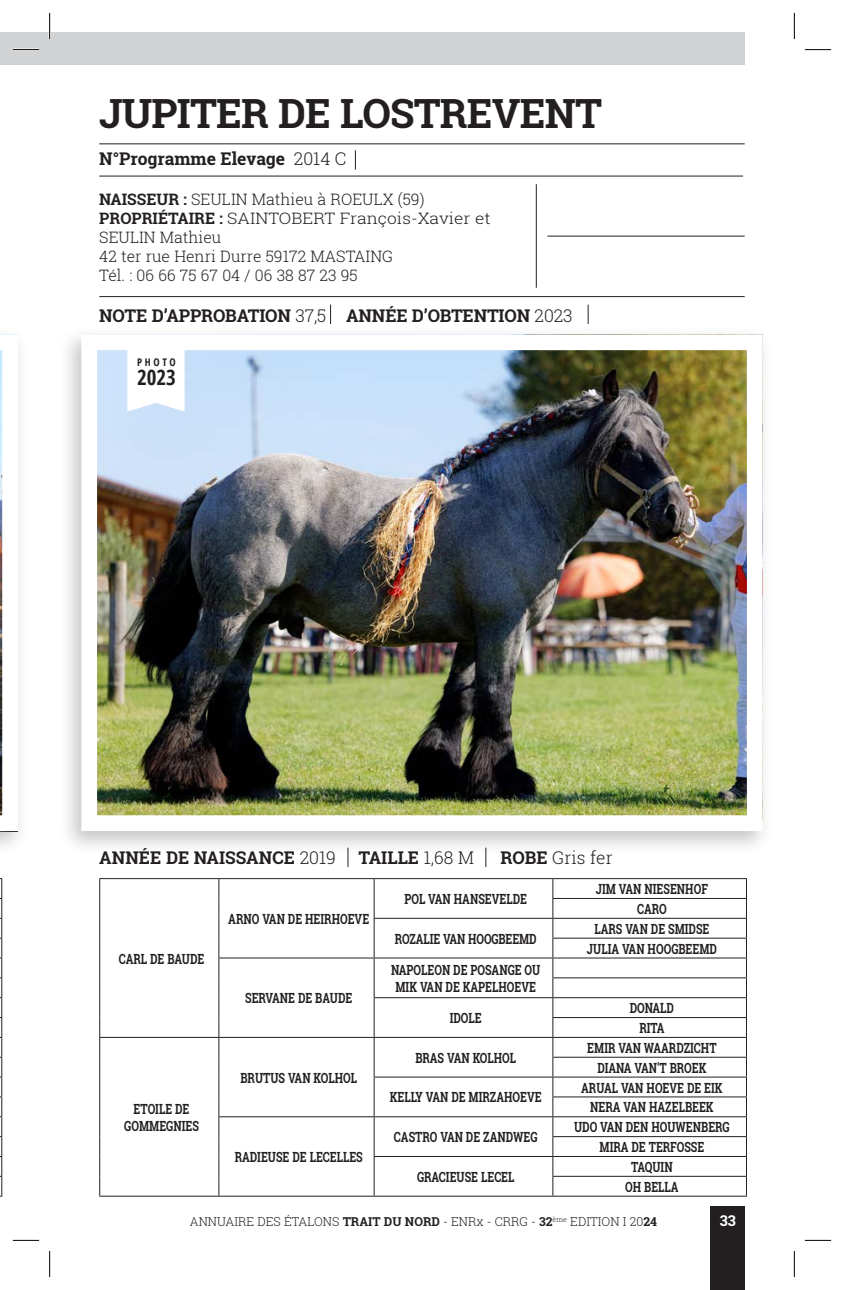
<style>
.page{position:relative;width:844px;height:1290px;background:#fff}
.page>*{position:absolute;margin:0;border:0;box-sizing:border-box;transform-origin:0 0}
.t1{font:700 40.25px "Roboto Slab";letter-spacing:-.02em;color:#231f20}
.Normal_e{font:700 21px "Open Sans Condensed";color:#231f20}
.t2{font:700 17.5px "Roboto Slab";letter-spacing:-.01em;color:#231f20}
.t3{font:300 17.5px "Roboto Slab";color:#231f20}
.t4{font:300 15.75px/18.9px "Roboto Slab";color:#231f20}
.t5{font:700 14.88px "Roboto Slab";color:#fff}
.t6{font:700 14px/19.8px "Roboto Slab";color:#231f20;text-align:center;scale:.77 1}
.t7{font:300 12.25px "Roboto Slab";color:#231f20}
.Normal_e-2{font:700 10.5px "Open Sans Condensed";letter-spacing:.255em;color:#231f20}
.s1{font-weight:300}
.s2{font-weight:700}
</style>
<div class="page">
<div style="left:710px;top:1206px;width:35px;height:84px;background:#231f20"></div>
<div style="left:50px;top:32px;width:694px;height:32px;background:#d1d2d4"></div>
<div style="left:0;top:32px;width:50px;height:32px;background:#d1d2d4"></div>
<div style="left:0;top:326px;width:28px;height:529px;background:#f9f9f9"></div>
<svg style="left:0;top:334px;width:18px;height:482px"></svg>
<svg style="left:0;top:878px;width:2px;height:319px"></svg>
<div style="left:59px;top:326px;width:713px;height:529px;background:#231f20;opacity:.26"></div>
<img style="left:98px;top:351px;width:647px;height:463px">
<div style="left:81px;top:334px;width:681px;height:497px;border:16px solid #fff"></div>
<svg style="left:100px;top:879px;width:645px;height:317px"></svg>
<hr style="left:99px;top:878px;width:120px;height:1px;background:#231f20">
<hr style="left:219px;top:878px;width:155px;height:1px;background:#231f20">
<hr style="left:374px;top:878px;width:178px;height:1px;background:#231f20">
<hr style="left:552px;top:878px;width:194px;height:1px;background:#231f20">
<hr style="left:552px;top:898px;width:194px;height:1px;background:#231f20">
<hr style="left:373px;top:918px;width:179px;height:1px;background:#231f20">
<hr style="left:552px;top:918px;width:194px;height:1px;background:#231f20">
<hr style="left:552px;top:938px;width:194px;height:1px;background:#231f20">
<hr style="left:218px;top:957px;width:156px;height:1px;background:#231f20">
<hr style="left:374px;top:957px;width:178px;height:1px;background:#231f20">
<hr style="left:552px;top:957px;width:194px;height:1px;background:#231f20">
<hr style="left:552px;top:977px;width:194px;height:1px;background:#231f20">
<hr style="left:373px;top:997px;width:179px;height:1px;background:#231f20">
<hr style="left:552px;top:997px;width:194px;height:1px;background:#231f20">
<hr style="left:552px;top:1017px;width:194px;height:1px;background:#231f20">
<hr style="left:99px;top:1037px;width:120px;height:1px;background:#231f20">
<svg style="left:99px;top:879px;width:1px;height:317px"></svg>
<hr style="left:99px;top:1196px;width:120px;height:1px;background:#231f20">
<hr style="left:219px;top:1037px;width:155px;height:1px;background:#231f20">
<hr style="left:374px;top:1037px;width:178px;height:1px;background:#231f20">
<hr style="left:552px;top:1037px;width:194px;height:1px;background:#231f20">
<hr style="left:552px;top:1057px;width:194px;height:1px;background:#231f20">
<hr style="left:373px;top:1076px;width:179px;height:1px;background:#231f20">
<hr style="left:552px;top:1076px;width:194px;height:1px;background:#231f20">
<hr style="left:552px;top:1096px;width:194px;height:1px;background:#231f20">
<hr style="left:218px;top:1116px;width:156px;height:1px;background:#231f20">
<svg style="left:218px;top:879px;width:1px;height:317px"></svg>
<hr style="left:219px;top:1196px;width:155px;height:1px;background:#231f20">
<hr style="left:374px;top:1116px;width:178px;height:1px;background:#231f20">
<hr style="left:552px;top:1116px;width:194px;height:1px;background:#231f20">
<hr style="left:552px;top:1136px;width:194px;height:1px;background:#231f20">
<hr style="left:373px;top:1156px;width:179px;height:1px;background:#231f20">
<svg style="left:373px;top:879px;width:1px;height:317px"></svg>
<hr style="left:374px;top:1196px;width:178px;height:1px;background:#231f20">
<hr style="left:552px;top:1156px;width:194px;height:1px;background:#231f20">
<hr style="left:552px;top:1176px;width:194px;height:1px;background:#231f20">
<svg style="left:552px;top:879px;width:1px;height:317px"></svg>
<svg style="left:745px;top:879px;width:1px;height:317px"></svg>
<hr style="left:552px;top:1196px;width:194px;height:1px;background:#231f20">
<hr style="left:535px;top:184px;width:1px;height:104px;background:#231f20">
<svg style="left:355px;top:150px;width:1px;height:20px"></svg>
<svg style="left:330px;top:305px;width:1px;height:19px"></svg>
<svg style="left:587px;top:305px;width:1px;height:19px"></svg>
<svg style="left:347px;top:848px;width:1px;height:19px"></svg>
<svg style="left:485px;top:848px;width:1px;height:19px"></svg>
<hr style="left:99px;top:176px;width:643px;height:1px;background:#231f20">
<hr style="left:99px;top:296px;width:645px;height:1px;background:#231f20">
<hr style="left:99px;top:143px;width:645px;height:1px;background:#231f20">
<hr style="left:547px;top:236px;width:197px;height:1px;background:#231f20">
<svg style="left:127px;top:348px;width:57px;height:63px"></svg>
<hr style="left:13px;top:49px;width:26px;height:2px;background:#fff">
<hr style="left:49px;top:13px;width:2px;height:26px;background:#fff">
<svg style="left:13px;top:49px;width:26px;height:1px"></svg>
<svg style="left:804px;top:49px;width:26px;height:1px"></svg>
<svg style="left:13px;top:1240px;width:26px;height:1px"></svg>
<svg style="left:804px;top:1240px;width:26px;height:1px"></svg>
<svg style="left:49px;top:13px;width:1px;height:26px"></svg>
<svg style="left:49px;top:1251px;width:1px;height:26px"></svg>
<svg style="left:793px;top:13px;width:1px;height:26px"></svg>
<svg style="left:793px;top:1251px;width:1px;height:26px"></svg>
<h1 class="t1" style="left:99px;top:85px;width:504px">JUPITER DE LOSTREVENT</h1>
<p class="t2" style="left:99px;top:147px;width:248px">N°Programme Elevage <span class="s1">2014 C</span></p>
<p class="t4" style="left:99px;top:190px;width:393px"><span class="s2">NAISSEUR :</span> SEULIN Mathieu à ROEULX (59)<br><span class="s2">PROPRIÉTAIRE :</span> SAINTOBERT François-Xavier et SEULIN Mathieu<br>42 ter rue Henri Durre 59172 MASTAING<br>Tél. : 06 66 75 67 04 / 06 38 87 23 95</p>
<p class="t2" style="left:99px;top:303px;width:474px">NOTE D’APPROBATION <span class="s1">37,5</span> ANNÉE D’OBTENTION <span class="s1">2023</span></p>
<p class="Normal_e-2" style="left:137px;top:355px;width:40px">PHOTO</p>
<p class="Normal_e" style="left:137px;top:363px;width:40px">2023</p>
<p class="t2" style="left:99px;top:845px;width:238px">ANNÉE DE NAISSANCE <span class="s1">2019</span></p>
<p class="t2" style="left:358px;top:845px;width:117px">TAILLE <span class="s1">1,68 M</span></p>
<p class="t3" style="left:500px;top:845px;width:114px"><span class="s2">ROBE</span> Gris fer</p>
<p class="t6" style="left:119px;top:948px;width:113px">CARL DE BAUDE</p>
<p class="t6" style="left:124px;top:1100px;width:98px;line-height:16.8px">ETOILE DE<br>GOMMEGNIES</p>
<p class="t6" style="left:228px;top:909px;width:184px">ARNO VAN DE HEIRHOEVE</p>
<p class="t6" style="left:245px;top:988px;width:140px">SERVANE DE BAUDE</p>
<p class="t6" style="left:240px;top:1067px;width:153px">BRUTUS VAN KOLHOL</p>
<p class="t6" style="left:235px;top:1147px;width:168px">RADIEUSE DE LECELLES</p>
<p class="t6" style="left:404px;top:889px;width:161px">POL VAN HANSEVELDE</p>
<p class="t6" style="left:595px;top:879px;width:147px">JIM VAN NIESENHOF<br>CARO</p>
<p class="t6" style="left:395px;top:928px;width:185px">ROZALIE VAN HOOGBEEMD</p>
<p class="t6" style="left:586px;top:919px;width:170px">LARS VAN DE SMIDSE<br>JULIA VAN HOOGBEEMD</p>
<p class="t6" style="left:391px;top:961px;width:195px;line-height:16.8px">NAPOLEON DE POSANGE OU<br>MIK VAN DE KAPELHOEVE</p>
<p class="t6" style="left:449px;top:1008px;width:43px">IDOLE</p>
<p class="t6" style="left:629px;top:998px;width:59px">DONALD<br>RITA</p>
<p class="t6" style="left:415px;top:1047px;width:132px">BRAS VAN KOLHOL</p>
<p class="t6" style="left:587px;top:1038px;width:169px">EMIR VAN WAARDZICHT<br>DIANA VAN'T BROEK</p>
<p class="t6" style="left:389px;top:1087px;width:199px">KELLY VAN DE MIRZAHOEVE</p>
<p class="t6" style="left:581px;top:1077px;width:185px">ARUAL VAN HOEVE DE EIK<br>NERA VAN HAZELBEEK</p>
<p class="t6" style="left:394px;top:1127px;width:188px">CASTRO VAN DE ZANDWEG</p>
<p class="t6" style="left:574px;top:1117px;width:203px">UDO VAN DEN HOUWENBERG<br>MIRA DE TERFOSSE</p>
<p class="t6" style="left:417px;top:1167px;width:128px">GRACIEUSE LECEL</p>
<p class="t6" style="left:625px;top:1157px;width:71px">TAQUIN<br>OH BELLA</p>
<p class="t7" style="left:190px;top:1213px;width:468px">ANNUAIRE DES ÉTALONS <span class="s2">TRAIT DU NORD</span> - ENRx - CRRG - <span class="s2">32</span><sup>ème</sup> EDITION I 20<span class="s2">24</span></p>
<p class="t5" style="left:719px;top:1210px;width:18px">33</p>
</div>
